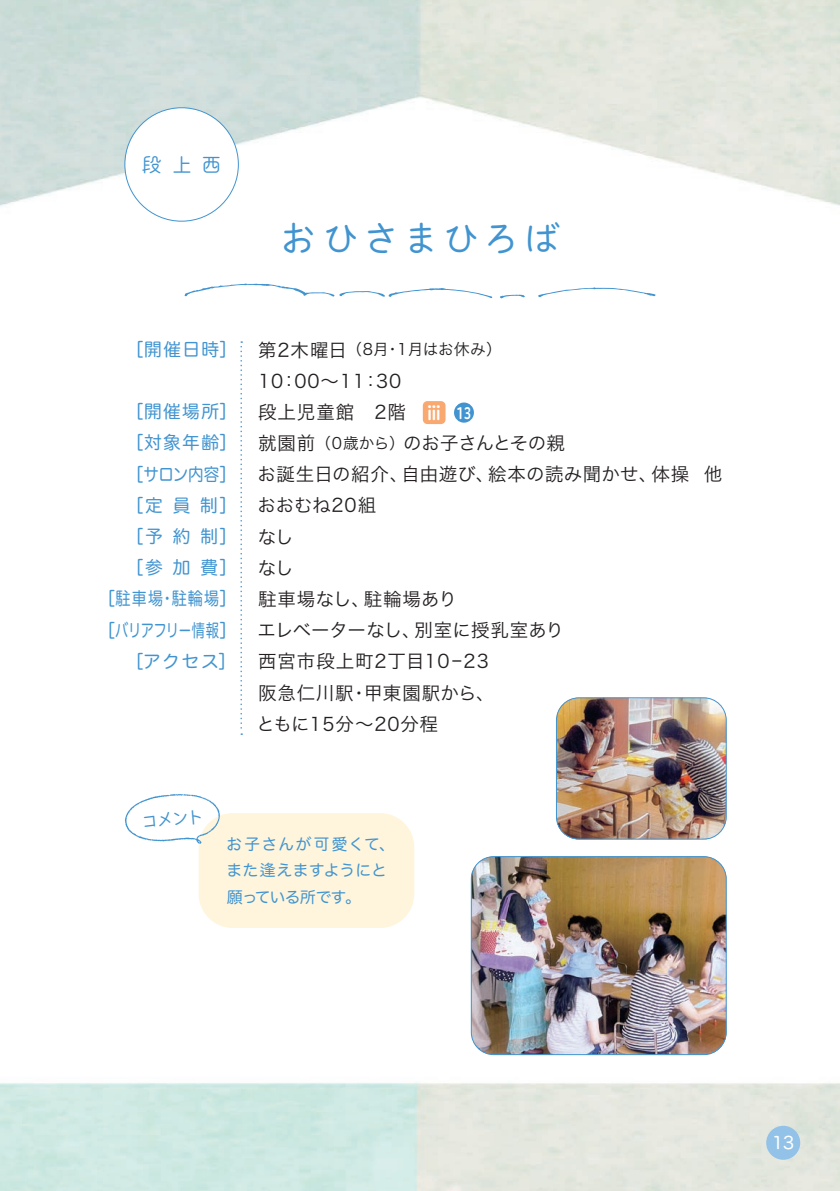
<style>
.page{position:relative;width:840px;height:1191px;background:#fff}
.page>*{position:absolute;margin:0;border:0;box-sizing:border-box;transform-origin:0 0}
.t1{font:36.8px "Marumaru Gothic 1 ALARGER";letter-spacing:.09em;color:#4194d0}
.t2{font:19.8px "Marumaru Gothic 1 ALARGER";color:#4194d0}
.t3{font:18.4px/31.2px "Hiragino Sans Pr 6 N W3";letter-spacing:.025em;color:#231f20}
.t4{font:17.8px/31.2px "Hira Maru Pro N W4";letter-spacing:.075em;color:#4194d0;text-align:right}
.t5{font:17px "Marumaru Gothic 1 ALARGER";color:#4194d0}
.t6{font:17px "Hira Maru Pro N W4";color:#fff}
.t7{font:15.6px/27px "Hira Maru Pro N W4";letter-spacing:.04em;color:#4194d0}
.t8{font:15.6px "Hiragino Sans Pr 6 N W3";letter-spacing:.015em;color:#231f20}
.t9{font:15.6px "Hiragino UD Sans R Std N W6";color:#fff;scale:.8 1}
.s1{font-size:18.4px}
.s2{font-size:15.6px}
</style>
<div class="page">
<img style="left:0;top:0;width:839px;height:1191px">
<div style="left:765px;top:1125px;width:34px;height:34px;background:#93c2e8;border-radius:50%"></div>
<div style="left:125px;top:108px;width:113px;height:113px;background:#fff;border-radius:50%"></div>
<svg style="left:538px;top:287px;width:117px;height:10px"></svg>
<svg style="left:184px;top:283px;width:308px;height:15px"></svg>
<svg style="left:499px;top:295px;width:25px;height:4px"></svg>
<img style="left:556px;top:697px;width:170px;height:142px">
<div style="left:556px;top:697px;width:170px;height:142px;border:1px solid #4194d0;border-radius:22px"></div>
<img style="left:471px;top:856px;width:255px;height:198px">
<div style="left:471px;top:856px;width:255px;height:198px;border:1px solid #4194d0;border-radius:22px"></div>
<svg style="left:240px;top:341px;width:2px;height:394px"></svg>
<div style="left:198px;top:813px;width:216px;height:115px;background:#fef5dc;border-radius:34px"></div>
<svg style="left:125px;top:794px;width:95px;height:50px"></svg>
<div style="left:422px;top:401px;width:23px;height:23px;background:#f9a86f;border-radius:5px"></div>
<div style="left:454px;top:402px;width:19px;height:21px;background:#4194d0;border-radius:10px"></div>
<p class="t2" style="left:142px;top:154px;width:81px">段上西</p>
<h1 class="t1" style="left:279px;top:220px;width:282px">おひさまひろば</h1>
<p class="t4" style="left:126px;top:332px;width:112px">［開催日時］</p>
<p class="t4" style="left:98px;top:395px;width:140px">［開催場所］<br>［対象年齢］<br>［サロン内容］<br>［定員制］<br>［予約制］<br>［参加費］<br>［駐車場・駐輪場］［バリアフリー情報］［アクセス］</p>
<p class="t5" style="left:140px;top:812px;width:64px;rotate:-5deg">コメント</p>
<p class="t8" style="left:258px;top:336px;width:245px"><span class="s1">第2木曜日</span> （8月・1月はお休み）</p>
<p class="t3" style="left:256px;top:364px;width:467px">10：00〜11：30<br>段上児童館　2階<br>就園前 <span class="s2">（0歳から）</span>のお子さんとその親<br>お誕生日の紹介、自由遊び、絵本の読み聞かせ、体操 他おおむね20組<br>なし<br>なし<br>駐車場なし、駐輪場あり<br>エレベーターなし、別室に授乳室あり<br>西宮市段上町2丁目10－23<br>阪急仁川駅・甲東園駅から、<br>ともに15分〜20分程</p>
<p class="t9" style="left:424px;top:401px;width:60px"><span class="s1">ⅲ</span> 13</p>
<p class="t7" style="left:226px;top:829px;width:170px">お子さんが可愛くて、また逢えますようにと願っている所です。</p>
<p class="t6" style="left:771px;top:1128px;width:24px">13</p>
</div>
